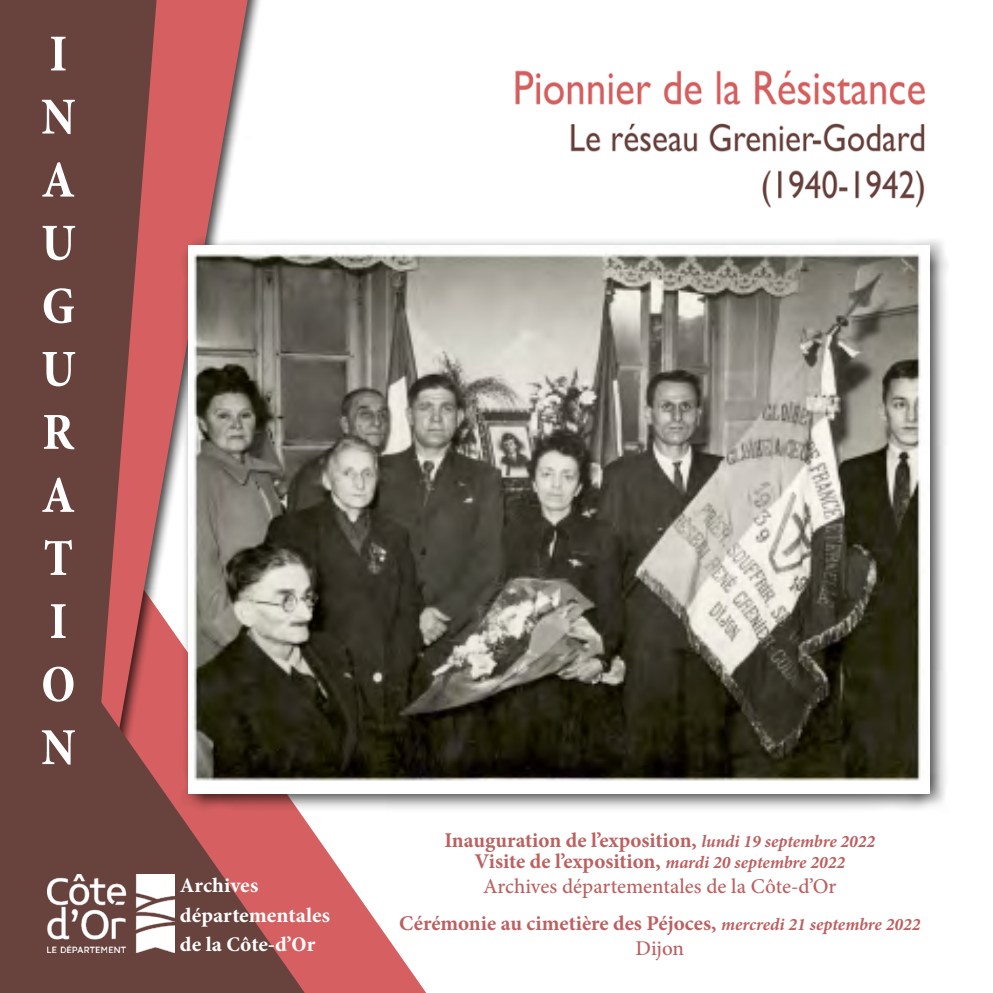
<style>
.page{position:relative;width:993px;height:993px;background:#fff}
.page>*{position:absolute;margin:0;border:0;box-sizing:border-box;transform-origin:0 0}
.t1{font:700 condensed 52.5px/63px "Minion Pro";color:#fff}
.t2{font:500 21px/37.4px "Minion Pro";color:#bc6060;text-align:center}
.t3{font:700 21px/21px "Minion Pro";letter-spacing:-.005em;color:#bc6060;text-align:center}
.t4{font:700 condensed 21px/29.8px "Minion Pro";color:#fff;scale:1.1 1}
.s1{font-style:italic;font-size:17.5px}
.s2{font-weight:700}
.s3{font-weight:700;font-style:italic;font-size:17.5px}
</style>
<div class="page">
<svg style="left:305px;top:820px;width:121px;height:172px"></svg>
<svg style="left:156px;top:0;width:92px;height:680px;fill:#d66061"></svg>
<img style="left:515px;top:70px;width:410px;height:138px">
<svg style="left:0;top:0;width:156px;height:680px;background:#714440"></svg>
<svg style="left:0;top:680px;width:305px;height:312px;background:#834946"></svg>
<div style="left:179px;top:236px;width:769px;height:576px;background:#000;opacity:.75"></div>
<img style="left:189px;top:245px;width:740px;height:547px">
<img style="left:47px;top:874px;width:127px;height:78px">
<h1 class="t1" style="left:41px;top:22px;width:36px">I<br>N<br>A<br>U<br>G<br>U<br>R<br>A<br>T<br>I<br>O<br>N</h1>
<p class="t4" style="left:180px;top:869px;width:138px">Archives départementales de la Côte-d’Or</p>
<p class="t3" style="left:444px;top:829px;width:432px">Inauguration de l’exposition, <span class="s1">lundi 19 septembre 2022<br></span>Visite de l’exposition, <span class="s1">mardi 20 septembre 2022</span></p>
<p class="t2" style="left:399px;top:867px;width:522px">Archives départementales de la Côte-d’Or<br><span class="s2">Cérémonie au cimetière des Péjoces,</span> <span class="s3">mercredi 21 septembre 2022</span></p>
<p class="t2" style="left:635px;top:929px;width:50px">Dijon</p>
</div>
